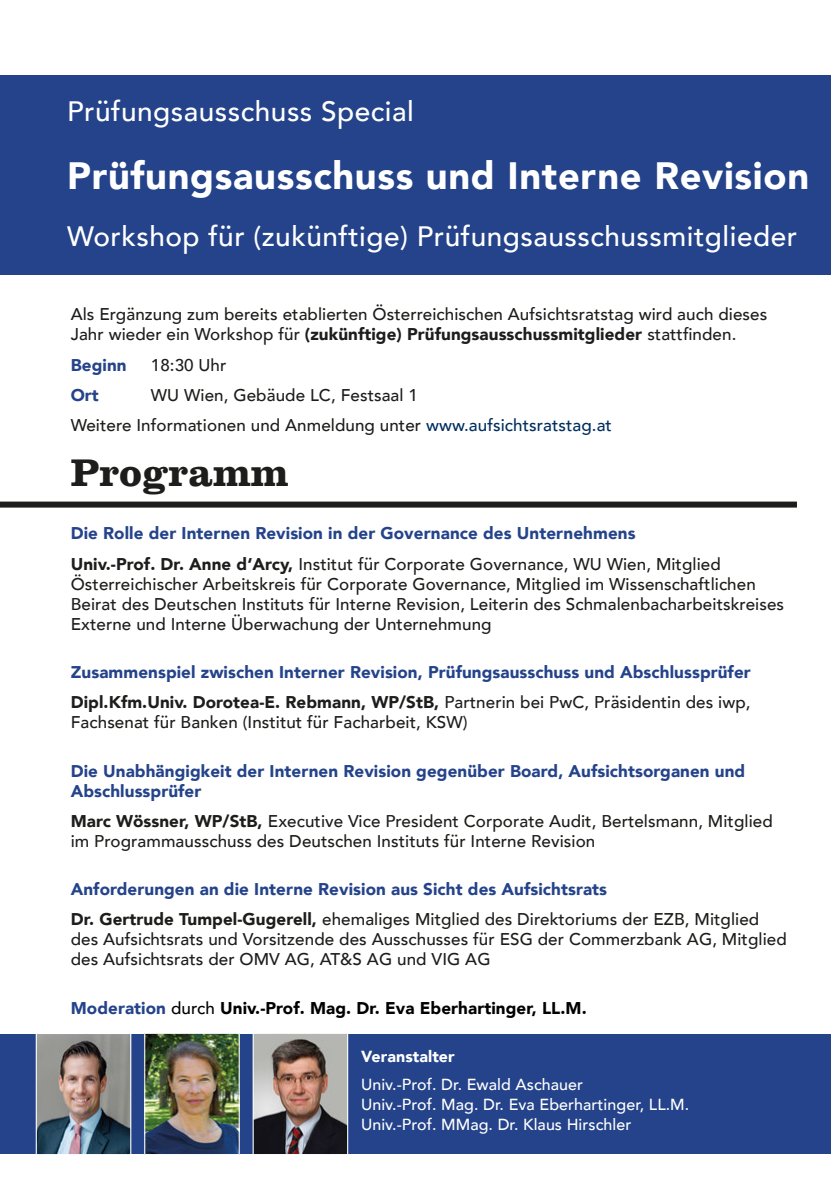
<style>
.page{position:relative;width:831px;height:1191px;background:#fff}
.page>*{position:absolute;margin:0;border:0;box-sizing:border-box;transform-origin:0 0}
.t1{font:700 40px "Clarendon LT Std";color:#1d1d1b}
.t2{font:900 38px "Avenir";letter-spacing:.02em;color:#fff}
.t3{font:500 28px "Avenir";letter-spacing:.02em;color:#fff}
.t4{font:500 17px/20px "Avenir";letter-spacing:.005em;color:#1d1d1b}
.t5{font:900 17px/30.2px "Avenir";letter-spacing:.005em;color:#24438a}
.t6{font:900 17px "Avenir";letter-spacing:.005em;color:#000}
.t7{font:500 16px/20px "Avenir";letter-spacing:.005em;color:#fff}
.t8{font:900 16px "Avenir";letter-spacing:.005em;color:#fff}
.s1{font-weight:900}
.s2{color:#002e5f}
.s3{color:#1d1d1b}
.s4{font-weight:500;color:#1d1d1b}
.s5{color:#24438a}
.s6{font-weight:500}
</style>
<div class="page">
<div style="left:0;top:501px;width:797px;height:6px;background:#1d1d1b"></div>
<div style="left:0;top:75px;width:831px;height:200px;background:#24438a"></div>
<div style="left:0;top:1034px;width:831px;height:120px;background:#24438a"></div>
<img style="left:38px;top:1035px;width:91px;height:118px">
<div style="left:36px;top:1033px;width:95px;height:122px;border:1px solid #fff"></div>
<img style="left:146px;top:1034px;width:92px;height:119px">
<div style="left:144px;top:1032px;width:96px;height:123px;border:1px solid #fff"></div>
<img style="left:254px;top:1034px;width:92px;height:119px">
<div style="left:252px;top:1032px;width:96px;height:123px;border:1px solid #fff"></div>
<h3 class="t3" style="left:67px;top:87px;width:348px">Prüfungsausschuss Special</h3>
<h2 class="t2" style="left:67px;top:143px;width:743px">Prüfungsausschuss und Interne Revision</h2>
<h3 class="t3" style="left:67px;top:212px;width:731px">Workshop für (zukünftige) Prüfungsausschussmitglieder</h3>
<p class="t4" style="left:71px;top:303px;width:698px">Als Ergänzung zum bereits etablierten Österreichischen Aufsichtsratstag wird auch dieses<br>Jahr wieder ein Workshop für <span class="s1">(zukünftige) Prüfungsausschussmitglieder</span> stattfinden.</p>
<p class="t5" style="left:71px;top:349px;width:57px">Beginn</p>
<p class="t4" style="left:151px;top:354px;width:77px">18:30 Uhr</p>
<p class="t5" style="left:71px;top:379px;width:30px">Ort</p>
<p class="t4" style="left:71px;top:379px;width:542px;line-height:30.2px;text-indent:80px">WU Wien, Gebäude LC, Festsaal 1<br>Weitere Informationen und Anmeldung unter <span class="s2">www.aufsichtsratstag.at</span></p>
<h1 class="t1" style="left:71px;top:448px;width:219px">Programm</h1>
<p class="t5" style="left:71px;top:518px;width:651px">Die Rolle der Internen Revision in der Governance des Unternehmens<br><span class="s3">Univ.-Prof. Dr. Anne d‘Arcy,</span> <span class="s4">Institut für Corporate Governance, WU Wien, Mitglied</span></p>
<p class="t4" style="left:71px;top:573px;width:715px">Österreichischer Arbeitskreis für Corporate Governance, Mitglied im Wissenschaftlichen<br>Beirat des Deutschen Instituts für Interne Revision, Leiterin des Schmalenbacharbeitskreises<br>Externe und Interne Überwachung der Unternehmung</p>
<p class="t5" style="left:71px;top:656px;width:681px">Zusammenspiel zwischen Interner Revision, Prüfungsausschuss und Abschlussprüfer<br><span class="s3">Dipl.Kfm.Univ. Dorotea-E. Rebmann, WP/StB,</span> <span class="s4">Partnerin bei PwC, Präsidentin des iwp,</span></p>
<p class="t4" style="left:71px;top:711px;width:398px">Fachsenat für Banken (Institut für Facharbeit, KSW)</p>
<p class="t5" style="left:71px;top:760px;width:676px;line-height:20px">Die Unabhängigkeit der Internen Revision gegenüber Board, Aufsichtsorganen und<br>Abschlussprüfer</p>
<p class="t4" style="left:71px;top:810px;width:703px"><span class="s1">Marc Wössner, WP/StB,</span> Executive Vice President Corporate Audit, Bertelsmann, Mitglied im Programmausschuss des Deutschen Instituts für Interne Revision</p>
<p class="t5" style="left:71px;top:873px;width:690px">Anforderungen an die Interne Revision aus Sicht des Aufsichtsrats<br><span class="s3">Dr. Gertrude Tumpel-Gugerell,</span> <span class="s4">ehemaliges Mitglied des Direktoriums der EZB, Mitglied</span></p>
<p class="t4" style="left:71px;top:928px;width:717px">des Aufsichtsrats und Vorsitzende des Ausschusses für ESG der Commerzbank AG, Mitglied des Aufsichtsrats der OMV AG, AT&amp;S AG und VIG AG</p>
<p class="t6" style="left:71px;top:993px;width:517px"><span class="s5">Moderation</span> <span class="s6">durch</span> Univ.-Prof. Mag. Dr. Eva Eberhartinger, LL.M.</p>
<p class="t8" style="left:361px;top:1042px;width:95px">Veranstalter</p>
<p class="t7" style="left:361px;top:1073px;width:330px">Univ.-Prof. Dr. Ewald Aschauer<br>Univ.-Prof. Mag. Dr. Eva Eberhartinger, LL.M.<br>Univ.-Prof. MMag. Dr. Klaus Hirschler</p>
</div>
